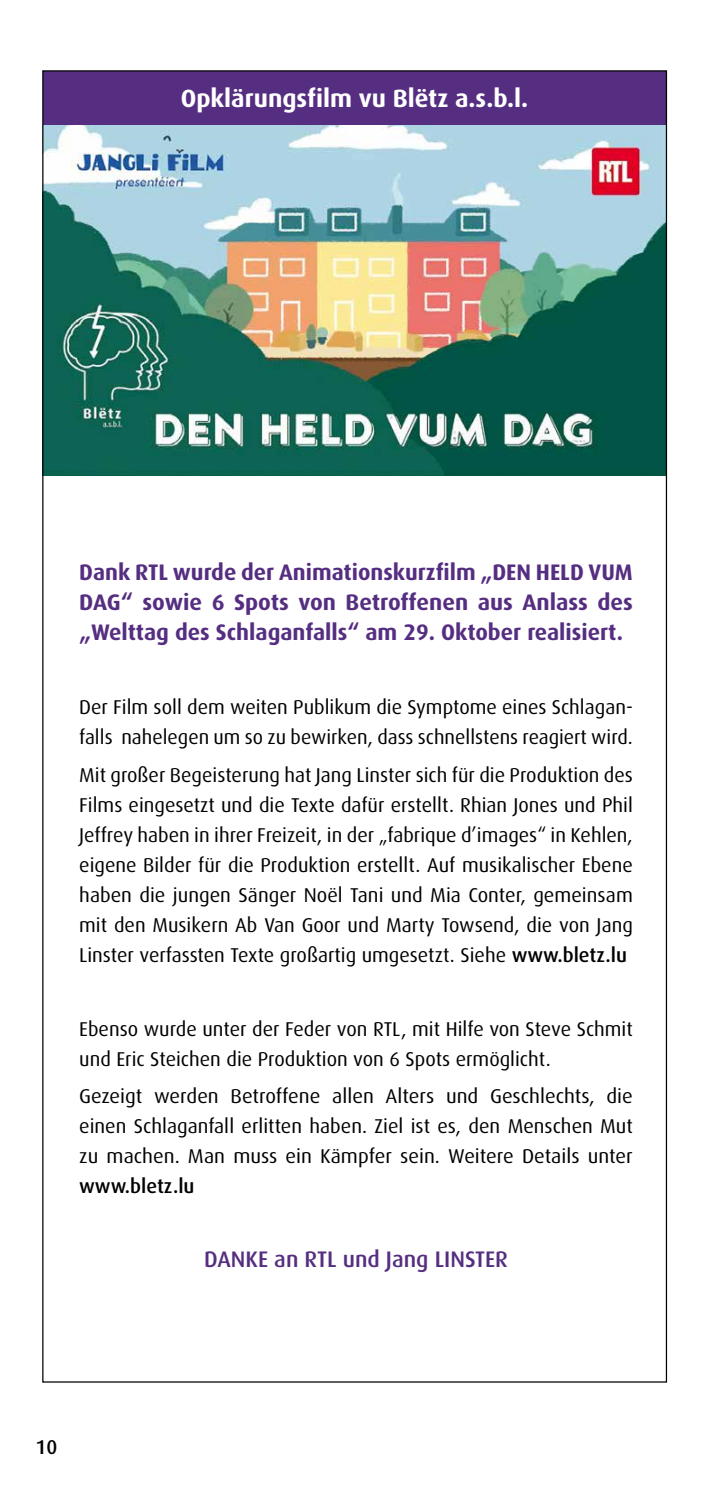
<style>
.page{position:relative;width:709px;height:1489px;background:#fff}
.page>*{position:absolute;margin:0;border:0;box-sizing:border-box;transform-origin:0 0}
.t1{font:700 25px "Dax";color:#fff}
.t2{font:700 22.5px/30px "Dax";color:#552e81;text-align:justify}
.t3{font:500 22.5px "Dax";color:#552e81}
.t4{font:20px/30px "Dax";color:#000}
.t5{font:500 20px "Dax";color:#000}
.s1{font-weight:500}
</style>
<div class="page">
<img style="left:44px;top:125px;width:621px;height:350px">
<div style="left:43px;top:71px;width:623px;height:54px;background:#552e81"></div>
<p class="t1" style="left:181px;top:85px;width:349px">Opklärungsfilm vu Blëtz a.s.b.l.</p>
<p class="t2" style="left:79px;top:557px;width:555px">Dank RTL wurde der Animationskurzfilm „DEN HELD VUM DAG“ sowie 6 Spots von Betroffenen aus Anlass des „Welttag des Schlaganfalls“ am 29. Oktober realisiert.</p>
<p class="t4" style="left:79px;top:692px;width:555px">Der Film soll dem weiten Publikum die Symptome eines Schlagan&shy;falls nahelegen um so zu bewirken, dass schnellstens reagiert wird.</p>
<p class="t4" style="left:79px;top:759px;width:555px;text-align:justify">Mit großer Begeisterung hat Jang Linster sich für die Produktion des Films eingesetzt und die Texte dafür erstellt. Rhian Jones und Phil Jeffrey haben in ihrer Freizeit, in der „fabrique d’images“ in Kehlen, eigene Bilder für die Produktion erstellt. Auf musikalischer Ebene haben die jungen Sänger Noël Tani und Mia Conter, gemeinsam mit den Musikern Ab Van Goor und Marty Towsend, die von Jang Linster verfassten Texte großartig umgesetzt. Siehe <span class="s1">www.bletz.lu</span></p>
<p class="t4" style="left:79px;top:1014px;width:555px">Ebenso wurde unter der Feder von RTL, mit Hilfe von Steve Schmit und Eric Steichen die Produktion von 6 Spots ermöglicht.</p>
<p class="t4" style="left:79px;top:1081px;width:555px;text-align:justify">Gezeigt werden Betroffene allen Alters und Geschlechts, die einen Schlaganfall erlitten haben. Ziel ist es, den Menschen Mut zu machen. Man muss ein Kämpfer sein. Weitere Details unter</p>
<p class="t5" style="left:79px;top:1174px;width:117px">www.bletz.lu</p>
<p class="t3" style="left:204px;top:1246px;width:305px">DANKE an RTL und Jang LINSTER</p>
<p class="t5" style="left:35px;top:1435px;width:23px">10</p>
</div>
